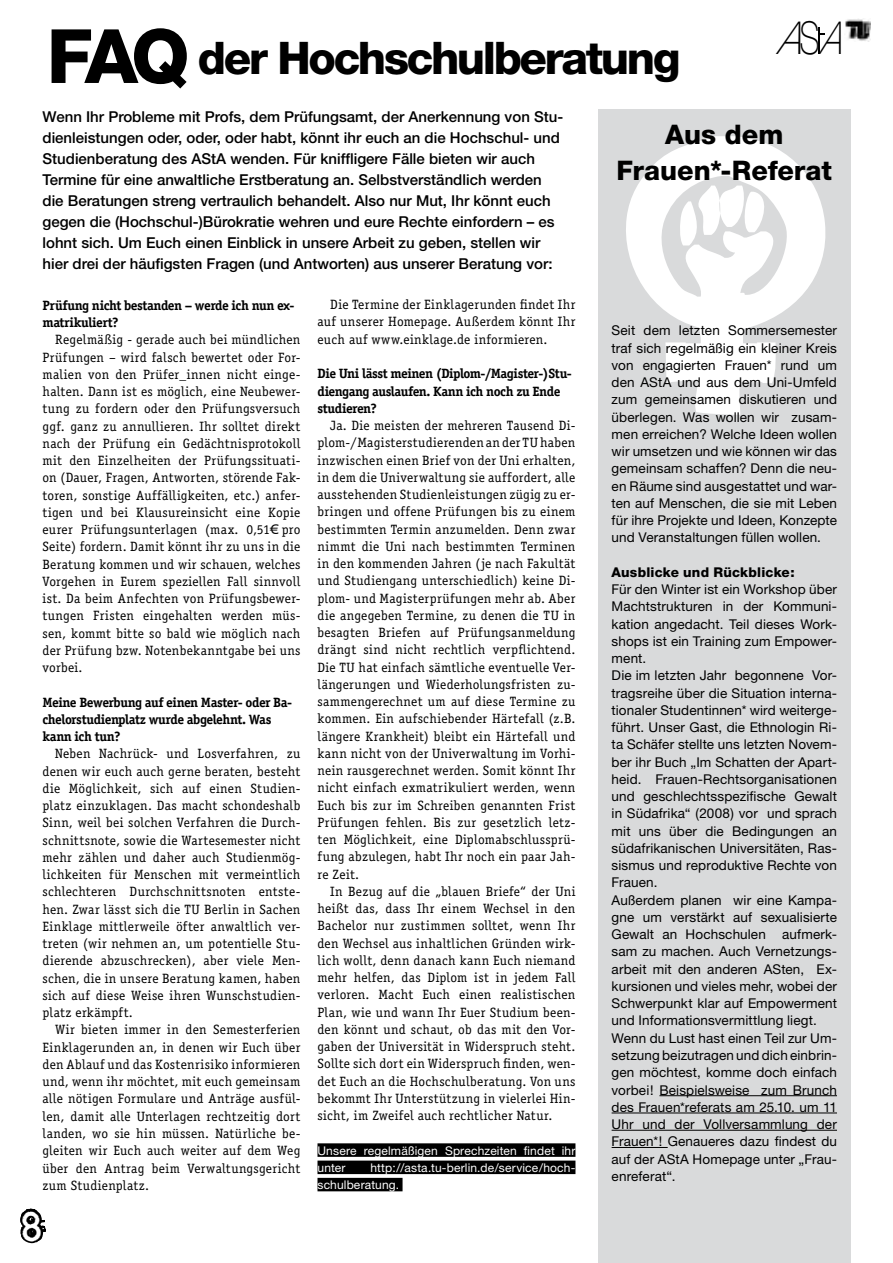
<style>
.page{position:relative;width:893px;height:1263px;background:#fff}
.page>*{position:absolute;margin:0;border:0;box-sizing:border-box;transform-origin:0 0}
.t1{font:italic 100 45.45px "Helvetica Neue";color:#000;scale:.87 1}
.t2{font:800 45px "Helvetica Neue";letter-spacing:-.055em;color:#000}
.t3{font:800 27px/36px "Helvetica Neue";color:#000;text-align:center}
.t4{font:500 15px/21px "Helvetica Neue";color:#000}
.t5{font:13.5px/17.2px "Officina Serif";letter-spacing:.02em;color:#000;text-align:justify}
.t6{font:13.5px/17.2px "Helvetica Neue";letter-spacing:.01em;color:#000;text-align:justify}
.t7{font:700 13.5px/17.2px "Officina Serif";letter-spacing:-.035em;color:#000}
.t8{font:800 13.5px "Helvetica Neue";letter-spacing:.015em;color:#000}
.t9{font:12px/17.2px "Helvetica Neue";letter-spacing:.015em;color:#fff}
.s1{font-style:normal}
.s2{font-style:normal;font-size:39px;color:#fff}
.s3{font-size:75px}
</style>
<div class="page">
<hr style="left:818px;top:27px;width:2px;height:27px;background:#000">
<img style="left:845px;top:19px;width:25px;height:23px">
<div style="left:317px;top:1143px;width:258px;height:14px;background:#000"></div>
<div style="left:317px;top:1160px;width:258px;height:14px;background:#000"></div>
<div style="left:317px;top:1178px;width:86px;height:13px;background:#000"></div>
<div style="left:598px;top:109px;width:252px;height:1154px;background:#d9dadb"></div>
<img style="left:626px;top:136px;width:200px;height:279px">
<hr style="left:659px;top:1095px;width:178px;height:1px;background:#000">
<hr style="left:612px;top:1113px;width:225px;height:1px;background:#000">
<hr style="left:612px;top:1130px;width:225px;height:1px;background:#000">
<hr style="left:612px;top:1147px;width:56px;height:1px;background:#000">
<svg style="left:20px;top:1208px;width:26px;height:36px"></svg>
<h1 class="t1" style="left:777px;top:12px;width:94px">A<span class="s1">S</span><span class="s2">t</span>A</h1>
<h2 class="t2" style="left:47px;top:31px;width:635px"><span class="s3">FAQ</span> der Hochschulberatung</h2>
<p class="t4" style="left:43px;top:106px;width:522px">Wenn Ihr Probleme mit Profs, dem Prüfungsamt, der Anerkennung von Stu&shy;dienleistungen oder, oder, oder habt, könnt ihr euch an die Hochschul- und Studienberatung des AStA wenden. Für kniffligere Fälle bieten wir auch Termine für eine anwaltliche Erstberatung an. Selbstverständlich werden die Beratungen streng vertraulich behandelt. Also nur Mut, Ihr könnt euch gegen die (Hochschul-)Bürokratie wehren und eure Rechte einfordern – es lohnt sich. Um Euch einen Einblick in unsere Arbeit zu geben, stellen wir hier drei der häufigsten Fragen (und Antworten) aus unserer Beratung vor:</p>
<h3 class="t3" style="left:617px;top:116px;width:217px">Aus dem<br>Frauen*-Referat</h3>
<p class="t7" style="left:43px;top:296px;width:253px">Prüfung nicht bestanden – werde ich nun ex&shy;matrikuliert?</p>
<p class="t5" style="left:43px;top:331px;width:259px;text-indent:13px">Regelmäßig - gerade auch bei mündlichen Prüfungen – wird falsch bewertet oder For&shy;malien von den Prüfer_innen nicht einge&shy;halten. Dann ist es möglich, eine Neubewer&shy;tung zu fordern oder den Prüfungsversuch ggf. ganz zu annullieren. Ihr solltet direkt nach der Prüfung ein Gedächtnisprotokoll mit den Einzelheiten der Prüfungssituati&shy;on (Dauer, Fragen, Antworten, störende Fak&shy;toren, sonstige Auffälligkeiten, etc.) anfer&shy;tigen und bei Klausureinsicht eine Kopie eurer Prüfungsunterlagen (max. 0,51€ pro Seite) fordern. Damit könnt ihr zu uns in die Beratung kommen und wir schauen, welches Vorgehen in Eurem speziellen Fall sinnvoll ist. Da beim Anfechten von Prüfungsbewer&shy;tungen Fristen eingehalten werden müs&shy;sen, kommt bitte so bald wie möglich nach der Prüfung bzw. Notenbekanntgabe bei uns vorbei.</p>
<p class="t7" style="left:43px;top:693px;width:251px">Meine Bewerbung auf einen Master- oder Ba&shy;chelorstudienplatz wurde abgelehnt. Was kann ich tun?</p>
<p class="t5" style="left:43px;top:745px;width:259px;text-indent:13px">Neben Nachrück- und Losverfahren, zu denen wir euch auch gerne beraten, besteht die Möglichkeit, sich auf einen Studien&shy;platz einzuklagen. Das macht schondeshalb Sinn, weil bei solchen Verfahren die Durch&shy;schnittsnote, sowie die Wartesemester nicht mehr zählen und daher auch Studienmög&shy;lichkeiten für Menschen mit vermeintlich schlechteren Durchschnittsnoten entste&shy;hen. Zwar lässt sich die TU Berlin in Sachen Einklage mittlerweile öfter anwaltlich ver&shy;treten (wir nehmen an, um potentielle Stu&shy;dierende abzuschrecken), aber viele Men&shy;schen, die in unsere Beratung kamen, haben sich auf diese Weise ihren Wunschstudien&shy;platz erkämpft.</p>
<p class="t5" style="left:43px;top:1021px;width:259px;text-indent:13px">Wir bieten immer in den Semesterferien Einklagerunden an, in denen wir Euch über den Ablauf und das Kostenrisiko informieren und, wenn ihr möchtet, mit euch gemeinsam alle nötigen Formulare und Anträge ausfül&shy;len, damit alle Unterlagen rechtzeitig dort landen, wo sie hin müssen. Natürliche be&shy;gleiten wir Euch auch weiter auf dem Weg über den Antrag beim Verwaltungsgericht zum Studienplatz.</p>
<p class="t5" style="left:317px;top:296px;width:259px;text-indent:13px">Die Termine der Einklagerunden findet Ihr auf unserer Homepage. Außerdem könnt Ihr euch auf www.einklage.de informieren.</p>
<p class="t7" style="left:317px;top:365px;width:256px">Die Uni lässt meinen (Diplom-/Magister-)Stu&shy;diengang auslaufen. Kann ich noch zu Ende studieren?</p>
<p class="t5" style="left:317px;top:417px;width:259px;text-indent:13px">Ja. Die meisten der mehreren Tausend Di&shy;plom-/Magisterstudierenden an der TU haben inzwischen einen Brief von der Uni erhalten, in dem die Univerwaltung sie auffordert, alle ausstehenden Studienleistungen zügig zu er&shy;bringen und offene Prüfungen bis zu einem bestimmten Termin anzumelden. Denn zwar nimmt die Uni nach bestimmten Terminen in den kommenden Jahren (je nach Fakultät und Studiengang unterschiedlich) keine Di&shy;plom- und Magisterprüfungen mehr ab. Aber die angegeben Termine, zu denen die TU in besagten Briefen auf Prüfungsanmeldung drängt sind nicht rechtlich verpflichtend.<br>Die TU hat einfach sämtliche eventuelle Ver&shy;längerungen und Wiederholungsfristen zu&shy;sammengerechnet um auf diese Termine zu kommen. Ein aufschiebender Härtefall (z.B. längere Krankheit) bleibt ein Härtefall und kann nicht von der Univerwaltung im Vorhi&shy;nein rausgerechnet werden. Somit könnt Ihr nicht einfach exmatrikuliert werden, wenn Euch bis zur im Schreiben genannten Frist Prüfungen fehlen. Bis zur gesetzlich letz&shy;ten Möglichkeit, eine Diplomabschlussprü&shy;fung abzulegen, habt Ihr noch ein paar Jah&shy;re Zeit.</p>
<p class="t5" style="left:317px;top:883px;width:259px;text-indent:13px">In Bezug auf die „blauen Briefe“ der Uni heißt das, dass Ihr einem Wechsel in den Bachelor nur zustimmen solltet, wenn Ihr den Wechsel aus inhaltlichen Gründen wirk&shy;lich wollt, denn danach kann Euch niemand mehr helfen, das Diplom ist in jedem Fall verloren. Macht Euch einen realistischen Plan, wie und wann Ihr Euer Studium been&shy;den könnt und schaut, ob das mit den Vor&shy;gaben der Universität in Widerspruch steht.<br>Sollte sich dort ein Widerspruch finden, wen&shy;det Euch an die Hochschulberatung. Von uns bekommt Ihr Unterstützung in vielerlei Hin&shy;sicht, im Zweifel auch rechtlicher Natur.</p>
<p class="t9" style="left:317px;top:1141px;width:259px">Unsere regelmäßigen Sprechzeiten findet ihr unter</p>
<p class="t9" style="left:317px;top:1159px;width:259px;text-indent:53px">http://asta.tu-berlin.de/service/hoch&shy;schulberatung.</p>
<p class="t6" style="left:612px;top:322px;width:227px">Seit dem letzten Sommersemester traf sich regelmäßig ein kleiner Kreis von engagierten Frauen* rund um den AStA und aus dem Uni-Umfeld zum gemeinsamen diskutieren und überlegen. Was wollen wir zusam&shy;men erreichen? Welche Ideen wollen wir umsetzen und wie können wir das gemeinsam schaffen? Denn die neu&shy;en Räume sind ausgestattet und war&shy;ten auf Menschen, die sie mit Leben für ihre Projekte und Ideen, Konzepte und Veranstaltungen füllen wollen.</p>
<p class="t8" style="left:612px;top:564px;width:185px">Ausblicke und Rückblicke:</p>
<p class="t6" style="left:612px;top:580px;width:227px;text-align:left">Für den Winter ist ein Workshop über Machtstrukturen in der Kommuni&shy;kation angedacht. Teil dieses Work&shy;shops ist ein Training zum Empower&shy;ment.<br>Die im letzten Jahr begonnene Vor&shy;tragsreihe über die Situation interna&shy;tionaler Studentinnen* wird weiterge&shy;führt. Unser Gast, die Ethnologin Ri&shy;ta Schäfer stellte uns letzten Novem&shy;ber ihr Buch „Im Schatten der Apart&shy;heid. Frauen-Rechtsorganisationen und geschlechtsspezifische Gewalt in Südafrika“ (2008) vor und sprach mit uns über die Bedingungen an südafrikanischen Universitäten, Ras&shy;sismus und reproduktive Rechte von Frauen.<br>Außerdem planen wir eine Kampa&shy;gne um verstärkt auf sexualisierte Gewalt an Hochschulen aufmerk&shy;sam zu machen. Auch Vernetzungs&shy;arbeit mit den anderen ASten, Ex&shy;kursionen und vieles mehr, wobei der Schwerpunkt klar auf Empowerment und Informationsvermittlung liegt.<br>Wenn du Lust hast einen Teil zur Um&shy;setzung beizutragen und dich einbrin&shy;gen möchtest, komme doch einfach vorbei! Beispielsweise zum Brunch des Frauen*referats am 25.10. um 11<br>Uhr und der Vollversammlung der Frauen*! Genaueres dazu findest du auf der AStA Homepage unter „Frau&shy;enreferat“.</p>
</div>
